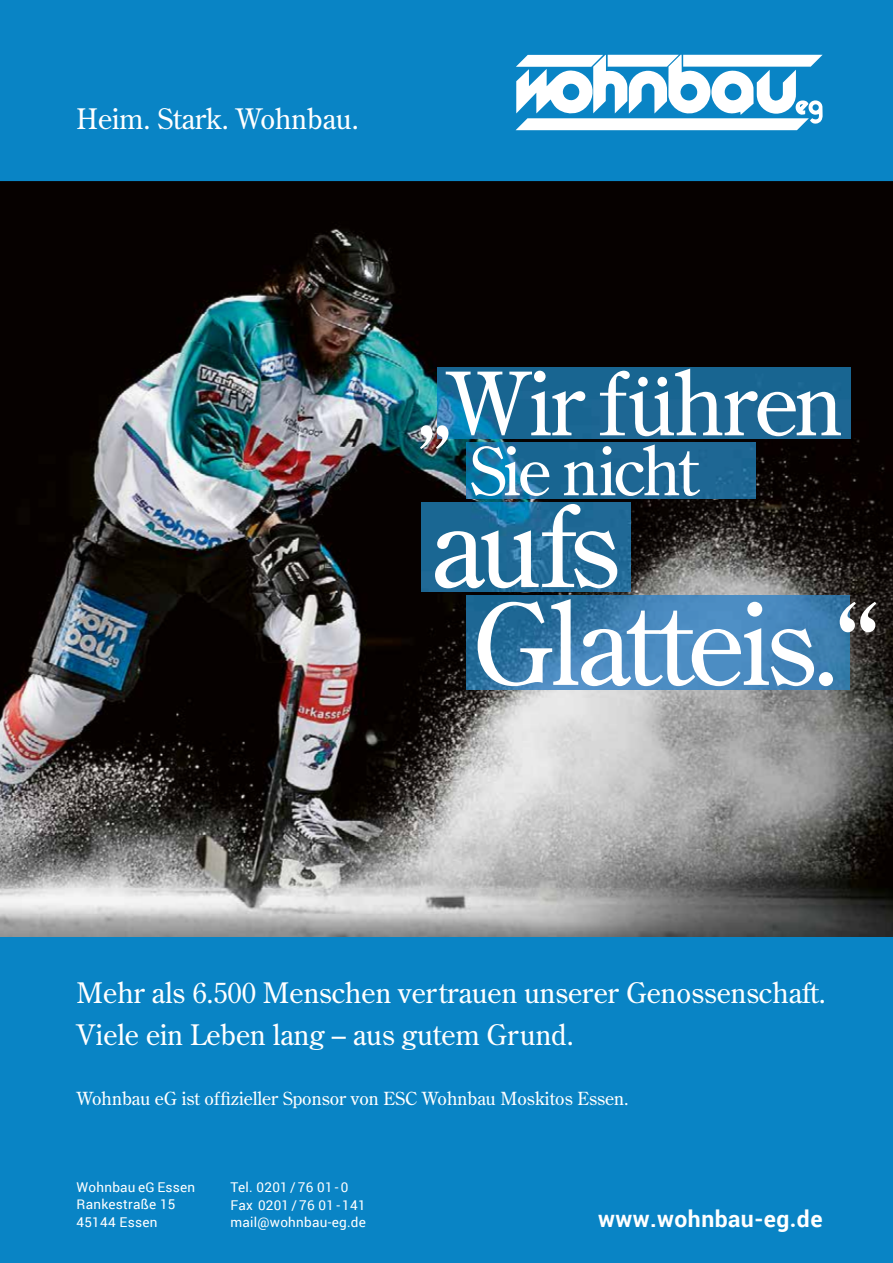
<style>
.page{position:relative;width:893px;height:1263px;background:#fff}
.page>*{position:absolute;margin:0;border:0;box-sizing:border-box;transform-origin:0 0}
.t1{font:111.9px "Century Old Style Std";letter-spacing:-.04em;color:#fff}
.t2{font:87px "Century Old Style Std";letter-spacing:-.02em;color:#fff}
.t3{font:66.15px "Century Old Style Std";letter-spacing:-.04em;color:#fff}
.t4{font:28.2px/41.7px "Century Old Style Std";color:#fff}
.t5{font:700 22.95px "Roboto";letter-spacing:.02em;color:#fff}
.t6{font:18px "Century Old Style Std";color:#fff}
.t7{font:13.5px/17.2px "Roboto";letter-spacing:.02em;color:#fff}
</style>
<div class="page">
<div style="left:0;top:0;width:893px;height:181px;background:#0984c5"></div>
<img style="left:0;top:181px;width:893px;height:756px">
<svg style="left:516px;top:55px;width:307px;height:75px"></svg>
<div style="left:0;top:937px;width:893px;height:326px;background:#0984c5"></div>
<div style="left:438px;top:367px;width:412px;height:71px;background:#186591"></div>
<img style="left:467px;top:443px;width:288px;height:55px">
<img style="left:421px;top:502px;width:209px;height:90px">
<img style="left:467px;top:596px;width:382px;height:93px">
<p class="t4" style="left:77px;top:98px;width:284px">Heim. Stark. Wohnbau.</p>
<h2 class="t2" style="left:417px;top:348px;width:428px">„Wir führen</h2>
<h3 class="t3" style="left:469px;top:429px;width:231px">Sie nicht</h3>
<h1 class="t1" style="left:431px;top:474px;width:190px">aufs</h1>
<h1 class="t1" style="left:472px;top:572px;width:409px">Glatteis.“</h1>
<p class="t4" style="left:77px;top:972px;width:751px">Mehr als 6.500 Menschen vertrauen unserer Genossenschaft.<br>Viele ein Leben lang – aus gutem Grund.</p>
<p class="t6" style="left:77px;top:1087px;width:554px">Wohnbau eG ist offizieller Sponsor von ESC Wohnbau Moskitos Essen.</p>
<p class="t7" style="left:77px;top:1178px;width:120px">Wohnbau eG Essen<br>Rankestraße 15<br>45144 Essen</p>
<p class="t7" style="left:230px;top:1178px;width:137px">Tel. 0201 / 76 01 - 0<br>Fax 0201 / 76 01 - 141 mail@wohnbau-eg.de</p>
<p class="t5" style="left:598px;top:1202px;width:226px">www.wohnbau-eg.de</p>
</div>
